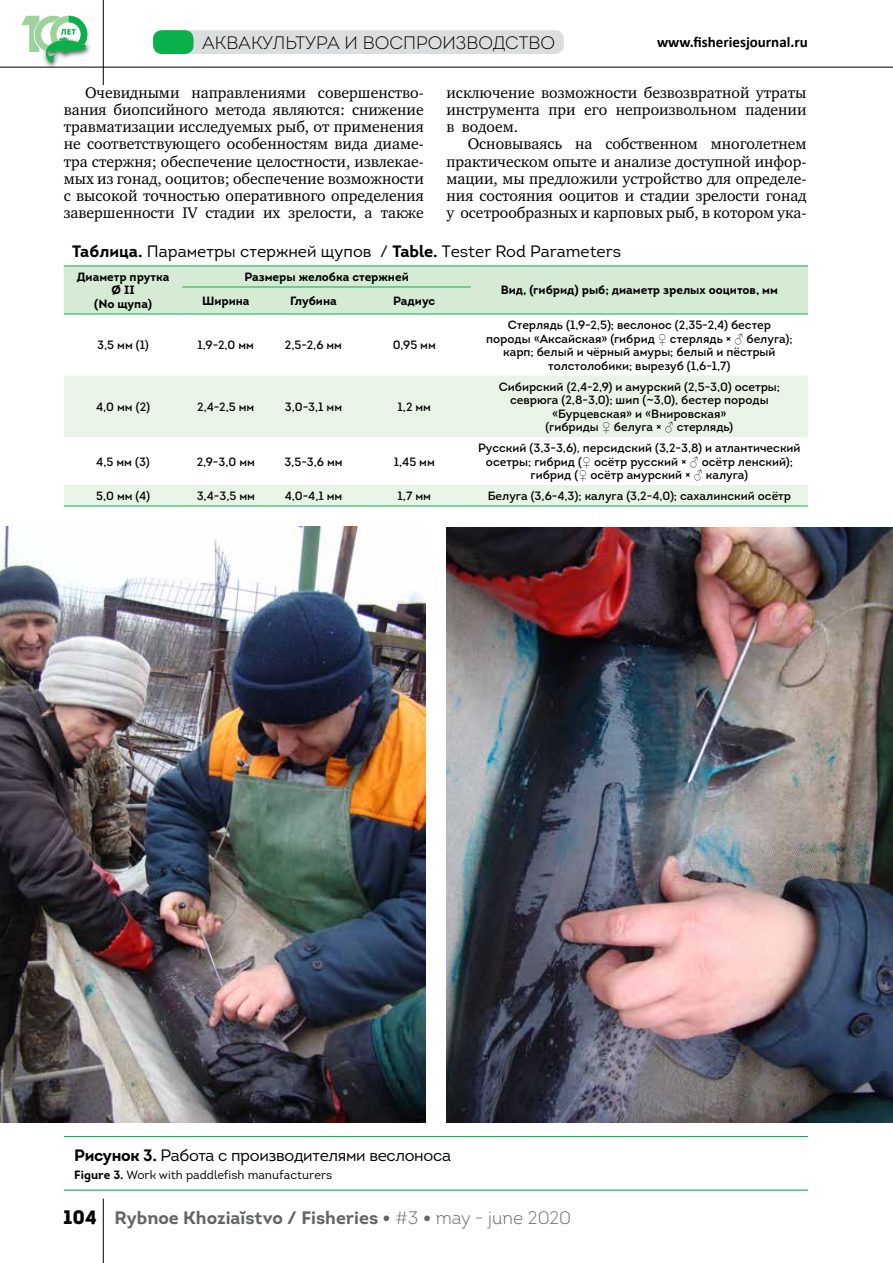
<style>
.page{position:relative;width:893px;height:1263px;background:#fff}
.page>*{position:absolute;margin:0;border:0;box-sizing:border-box;transform-origin:0 0}
.t1{font:700 18px "Intro";color:#626466}
.t2{font:300 18px "Intro";color:#000}
.t3{font:16.5px "Intro";letter-spacing:-.005em;color:#000}
.t4{font:15.75px/17.2px "Charter ITCC";color:#000;text-align:justify}
.t5{font:700 15px "Calibri";color:#000}
.t6{font:12px/13.5px "Intro";color:#000;text-align:center}
.t7{font:700 12px/13.5px "Intro";color:#000;text-align:center}
.t8{font:12px "Intro";color:#000}
.s1{font-weight:700}
.s2{font-family:"Times New Roman"}
.s3{font-family:"Intro Black Caps";font-weight:400;font-size:19.5px;color:#000}
.s4{font-family:"PT Sans"}
.s5{font-weight:300}
</style>
<div class="page">
<img style="left:41px;top:33px;width:52px;height:34px">
<svg style="left:21px;top:16px;width:66px;height:47px"></svg>
<hr style="left:103px;top:0;width:1px;height:85px;background:#000">
<div style="left:153px;top:30px;width:411px;height:24px;background:#dcddde;border-radius:9px"></div>
<div style="left:153px;top:30px;width:41px;height:24px;background:#0ab14b;border-radius:9px"></div>
<hr style="left:0;top:67px;width:893px;height:1px;background:#000">
<hr style="left:103px;top:1199px;width:1px;height:64px;background:#000">
<div style="left:64px;top:267px;width:744px;height:47px;background:#d6ebd4"></div>
<svg style="left:64px;top:375px;width:744px;height:131px;fill:#e9f4e7"></svg>
<hr style="left:64px;top:266px;width:118px;height:1px;background:#0ab14b">
<hr style="left:64px;top:314px;width:118px;height:1px;background:#0ab14b">
<hr style="left:182px;top:266px;width:87px;height:1px;background:#0ab14b">
<hr style="left:269px;top:266px;width:89px;height:1px;background:#0ab14b">
<hr style="left:358px;top:266px;width:113px;height:1px;background:#0ab14b">
<hr style="left:471px;top:266px;width:337px;height:1px;background:#0ab14b">
<hr style="left:471px;top:314px;width:337px;height:1px;background:#0ab14b">
<hr style="left:182px;top:314px;width:87px;height:1px;background:#0ab14b">
<hr style="left:269px;top:314px;width:89px;height:1px;background:#0ab14b">
<hr style="left:358px;top:314px;width:113px;height:1px;background:#0ab14b">
<hr style="left:182px;top:287px;width:87px;height:1px;background:#0ab14b">
<hr style="left:269px;top:287px;width:89px;height:1px;background:#0ab14b">
<hr style="left:358px;top:287px;width:113px;height:1px;background:#0ab14b">
<hr style="left:64px;top:506px;width:118px;height:1px;background:#0ab14b">
<hr style="left:182px;top:506px;width:87px;height:1px;background:#0ab14b">
<hr style="left:269px;top:506px;width:89px;height:1px;background:#0ab14b">
<hr style="left:358px;top:506px;width:113px;height:1px;background:#0ab14b">
<hr style="left:471px;top:506px;width:337px;height:1px;background:#0ab14b">
<img style="left:0;top:527px;width:425px;height:596px">
<img style="left:446px;top:527px;width:447px;height:596px">
<hr style="left:64px;top:1136px;width:744px;height:1px;background:#0ab14b">
<hr style="left:64px;top:1189px;width:744px;height:2px;background:#0ab14b">
<p class="t2" style="left:202px;top:32px;width:355px">АКВАКУЛЬТУРА И ВОСПРОИЗВОДСТВО</p>
<p class="t5" style="left:657px;top:31px;width:152px">www.fisheriesjournal.ru</p>
<p class="t4" style="left:64px;top:84px;width:362px;text-indent:21px">Очевидными направлениями совершенство&shy;вания биопсийного метода являются: снижение травматизации исследуемых рыб, от применения не соответствующего особенностям вида диаме&shy;тра стержня; обеспечение целостности, извлекае&shy;мых из гонад, ооцитов; обеспечение возможности с высокой точностью оперативного определения завершенности IV стадии их зрелости, а также</p>
<p class="t4" style="left:446px;top:84px;width:362px">исключение возможности безвозвратной утраты инструмента при его непроизвольном падении в водоем.</p>
<p class="t4" style="left:446px;top:136px;width:362px;text-indent:21px">Основываясь на собственном многолетнем практическом опыте и анализе доступной инфор&shy;мации, мы предложили устройство для определе&shy;ния состояния ооцитов и стадии зрелости гонад у осетрообразных и карповых рыб, в котором ука-</p>
<p class="t3" style="left:72px;top:241px;width:550px"><span class="s1">Таблица.</span> Параметры стержней щупов / <span class="s1">Table.</span> Tester Rod Parameters</p>
<p class="t7" style="left:77px;top:270px;width:94px">Диаметр прутка<br>Ø II<br>(№ щупа)</p>
<p class="t7" style="left:244px;top:270px;width:166px">Размеры желобка стержней</p>
<p class="t7" style="left:202px;top:294px;width:49px">Ширина</p>
<p class="t7" style="left:290px;top:294px;width:48px">Глубина</p>
<p class="t7" style="left:393px;top:294px;width:44px">Радиус</p>
<p class="t6" style="left:97px;top:338px;width:53px">3,5 мм (1)</p>
<p class="t6" style="left:198px;top:338px;width:58px">1,9-2,0 мм</p>
<p class="t6" style="left:285px;top:338px;width:59px">2,5-2,6 мм</p>
<p class="t6" style="left:393px;top:338px;width:45px">0,95 мм</p>
<p class="t6" style="left:96px;top:400px;width:55px">4,0 мм (2)</p>
<p class="t6" style="left:197px;top:400px;width:59px">2,4-2,5 мм</p>
<p class="t6" style="left:285px;top:400px;width:59px">3,0-3,1 мм</p>
<p class="t6" style="left:398px;top:400px;width:35px">1,2 мм</p>
<p class="t6" style="left:96px;top:455px;width:55px">4,5 мм (3)</p>
<p class="t6" style="left:197px;top:455px;width:60px">2,9-3,0 мм</p>
<p class="t6" style="left:284px;top:455px;width:60px">3,5-3,6 мм</p>
<p class="t6" style="left:394px;top:455px;width:43px">1,45 мм</p>
<p class="t7" style="left:501px;top:283px;width:279px">Вид, (гибрид) рыб; диаметр зрелых ооцитов, мм</p>
<p class="t6" style="left:486px;top:318px;width:308px">Стерлядь (1,9-2,5); веслонос (2,35-2,4) бестер породы «Аксайская» (гибрид <span class="s2">♀</span> стерлядь × <span class="s2">♂</span> белуга); карп; белый и чёрный амуры; белый и пёстрый толстолобики; вырезуб (1,6-1,7)</p>
<p class="t6" style="left:499px;top:380px;width:283px">Сибирский (2,4-2,9) и амурский (2,5-3,0) осетры; севрюга (2,8-3,0); шип (~3,0), бестер породы «Бурцевская» и «Внировская»<br>(гибриды <span class="s2">♀</span> белуга × <span class="s2">♂</span> стерлядь)</p>
<p class="t6" style="left:478px;top:441px;width:324px">Русский (3,3-3,6), персидский (3,2-3,8) и атлантический осетры; гибрид (<span class="s2">♀</span> осётр русский × <span class="s2">♂</span> осётр ленский); гибрид (<span class="s2">♀</span> осётр амурский × <span class="s2">♂</span> калуга)</p>
<p class="t6" style="left:96px;top:489px;width:55px">5,0 мм (4)</p>
<p class="t6" style="left:197px;top:489px;width:60px">3,4-3,5 мм</p>
<p class="t6" style="left:285px;top:489px;width:59px">4,0-4,1 мм</p>
<p class="t6" style="left:398px;top:489px;width:35px">1,7 мм</p>
<p class="t6" style="left:488px;top:489px;width:305px">Белуга (3,6-4,3); калуга (3,2-4,0); сахалинский осётр</p>
<p class="t3" style="left:74px;top:1145px;width:378px"><span class="s1">Рисунок 3.</span> Работа с производителями веслоноса</p>
<p class="t8" style="left:74px;top:1167px;width:260px"><span class="s1">Figure 3.</span> Work with paddlefish manufacturers</p>
<p class="t1" style="left:63px;top:1206px;width:509px"><span class="s3">104</span> Rybnoe Khoziaĭstvo / Fisheries <span class="s4">•</span> <span class="s5">#3</span> <span class="s4">•</span> <span class="s5">may - june 2020</span></p>
</div>
